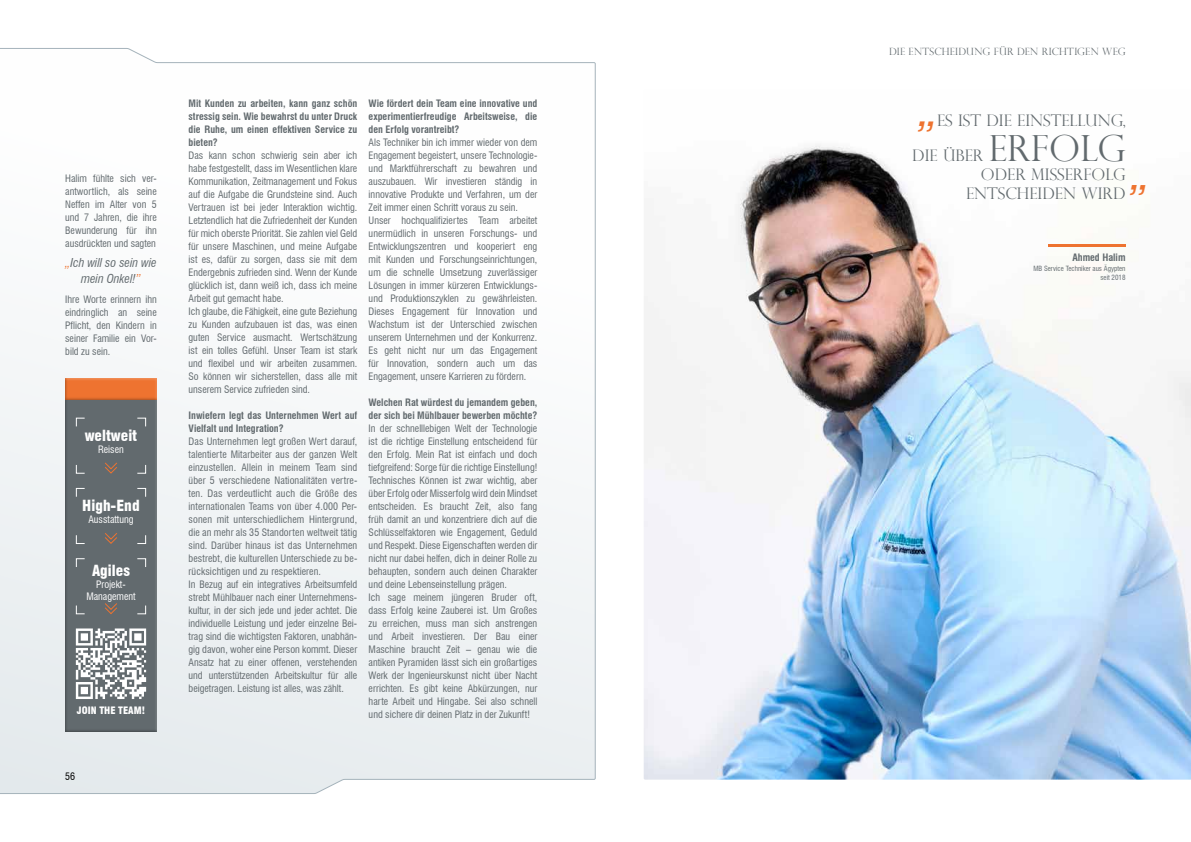
<style>
.page{position:relative;width:1191px;height:842px;background:#fff}
.page>*{position:absolute;margin:0;border:0;box-sizing:border-box;transform-origin:0 0}
.t1{font:300 36px "Perpetua Titling";color:#626a6e}
.t2{font:italic 700 condensed 36px "Swiss 721 BT";color:#ee7330}
.t3{font:300 16px/35px "Perpetua Titling";color:#626a6e}
.t4{font:900 condensed 15px "Swiss 721 BT";color:#fff}
.t5{font:italic condensed 12px/16px "Swiss 721 BT";color:#626a6e;text-align:center}
.t6{font:condensed 10px/13px "Swiss 721 BT";color:#626a6e}
.t7{font:700 condensed 10px/13px "Swiss 721 BT";color:#626a6e;text-align:justify}
.t8{font:condensed 10px/12px "Swiss 721 BT";color:#fff;text-align:center}
.t9{font:300 10px "Perpetua Titling";letter-spacing:.025em;color:#626a6e}
.t10{font:900 condensed 10px "Swiss 721 BT";color:#fff}
.t11{font:condensed 10px "Swiss 721 BT";color:#000}
.t12{font:condensed 7px/9.7px "Swiss 721 BT";color:#626a6e;text-align:right}
.s1{color:#ee7330}
</style>
<div class="page">
<svg style="left:0;top:48px;width:596px;height:746px"></svg>
<img style="left:644px;top:145px;width:547px;height:635px">
<div style="left:64px;top:377px;width:93px;height:355px;background:#626a6e"></div>
<svg style="left:75px;top:558px;width:10px;height:9px"></svg>
<svg style="left:137px;top:605px;width:10px;height:10px"></svg>
<svg style="left:137px;top:558px;width:10px;height:9px"></svg>
<svg style="left:75px;top:605px;width:10px;height:10px"></svg>
<svg style="left:105px;top:603px;width:12px;height:11px"></svg>
<svg style="left:75px;top:488px;width:10px;height:9px"></svg>
<svg style="left:137px;top:535px;width:10px;height:9px"></svg>
<svg style="left:137px;top:488px;width:10px;height:9px"></svg>
<svg style="left:75px;top:535px;width:10px;height:9px"></svg>
<svg style="left:105px;top:533px;width:12px;height:11px"></svg>
<svg style="left:75px;top:417px;width:10px;height:10px"></svg>
<svg style="left:137px;top:465px;width:10px;height:9px"></svg>
<svg style="left:137px;top:417px;width:10px;height:10px"></svg>
<svg style="left:75px;top:465px;width:10px;height:9px"></svg>
<svg style="left:105px;top:462px;width:12px;height:12px"></svg>
<svg style="left:76px;top:628px;width:70px;height:71px"></svg>
<div style="left:64px;top:378px;width:93px;height:23px;background:#000;opacity:.5"></div>
<hr style="left:1047px;top:244px;width:78px;height:3px;background:#ee7330">
<p class="t6" style="left:65px;top:172px;width:93px;text-align:justify">Halim fühlte sich ver&shy;antwortlich, als seine Neffen im Alter von 5 und 7 Jahren, die ihre Bewunderung für ihn ausdrückten und sagten</p>
<p class="t5" style="left:65px;top:255px;width:93px"><span class="s1">„</span>Ich will so sein wie mein Onkel!<span class="s1">”</span></p>
<p class="t6" style="left:65px;top:293px;width:93px;text-align:justify">Ihre Worte erinnern ihn eindringlich an seine Pflicht, den Kindern in seiner Familie ein Vor&shy;bild zu sein.</p>
<h3 class="t4" style="left:85px;top:426px;width:54px">weltweit</h3>
<p class="t8" style="left:98px;top:443px;width:27px">Reisen</p>
<h3 class="t4" style="left:82px;top:497px;width:59px">High-End</h3>
<p class="t8" style="left:88px;top:514px;width:47px">Ausstattung</p>
<h3 class="t4" style="left:92px;top:561px;width:39px">Agiles</h3>
<p class="t8" style="left:86px;top:578px;width:51px">Projekt-<br>Management</p>
<p class="t10" style="left:77px;top:704px;width:70px">JOIN THE TEAM!</p>
<p class="t11" style="left:65px;top:770px;width:11px">56</p>
<p class="t7" style="left:189px;top:97px;width:170px">Mit Kunden zu arbeiten, kann ganz schön stressig sein. Wie bewahrst du unter Druck die Ruhe, um einen effektiven Service zu bieten?</p>
<p class="t6" style="left:189px;top:149px;width:170px">Das kann schon schwierig sein aber ich habe festgestellt, dass im Wesentlichen klare Kommunikation, Zeitmanagement und Fokus auf die Aufgabe die Grundsteine sind. Auch Vertrauen ist bei jeder Interaktion wichtig.<br>Letztendlich hat die Zufriedenheit der Kunden für mich oberste Priorität. Sie zahlen viel Geld für unsere Maschinen, und meine Aufgabe ist es, dafür zu sorgen, dass sie mit dem Endergebnis zufrieden sind. Wenn der Kunde glücklich ist, dann weiß ich, dass ich meine Arbeit gut gemacht habe.<br>Ich glaube, die Fähigkeit, eine gute Beziehung zu Kunden aufzubauen ist das, was einen guten Service ausmacht. Wertschätzung ist ein tolles Gefühl. Unser Team ist stark und flexibel und wir arbeiten zusammen.<br>So können wir sicherstellen, dass alle mit unserem Service zufrieden sind.</p>
<p class="t7" style="left:189px;top:409px;width:170px">Inwiefern legt das Unternehmen Wert auf<br>Vielfalt und Integration?</p>
<p class="t6" style="left:189px;top:435px;width:170px">Das Unternehmen legt großen Wert darauf, talentierte Mitarbeiter aus der ganzen Welt einzustellen. Allein in meinem Team sind über 5 verschiedene Nationalitäten vertre&shy;ten. Das verdeutlicht auch die Größe des internationalen Teams von über 4.000 Per&shy;sonen mit unterschiedlichem Hintergrund, die an mehr als 35 Standorten weltweit tätig sind. Darüber hinaus ist das Unternehmen bestrebt, die kulturellen Unterschiede zu be&shy;rücksichtigen und zu respektieren.<br>In Bezug auf ein integratives Arbeitsumfeld strebt Mühlbauer nach einer Unternehmens&shy;kultur, in der sich jede und jeder achtet. Die individuelle Leistung und jeder einzelne Bei&shy;trag sind die wichtigsten Faktoren, unabhän&shy;gig davon, woher eine Person kommt. Dieser Ansatz hat zu einer offenen, verstehenden und unterstützenden Arbeitskultur für alle beigetragen. Leistung ist alles, was zählt.</p>
<p class="t7" style="left:369px;top:97px;width:170px">Wie fördert dein Team eine innovative und experimentierfreudige Arbeitsweise, die den Erfolg vorantreibt?</p>
<p class="t6" style="left:369px;top:136px;width:170px">Als Techniker bin ich immer wieder von dem Engagement begeistert, unsere Technologie&shy;und Marktführerschaft zu bewahren und auszubauen. Wir investieren ständig in innovative Produkte und Verfahren, um der Zeit immer einen Schritt voraus zu sein.<br>Unser hochqualifiziertes Team arbeitet unermüdlich in unseren Forschungs- und Entwicklungszentren und kooperiert eng mit Kunden und Forschungseinrichtungen, um die schnelle Umsetzung zuverlässiger Lösungen in immer kürzeren Entwicklungs&shy;und Produktionszyklen zu gewährleisten.<br>Dieses Engagement für Innovation und Wachstum ist der Unterschied zwischen unserem Unternehmen und der Konkurrenz.<br>Es geht nicht nur um das Engagement für Innovation, sondern auch um das Engagement, unsere Karrieren zu fördern.</p>
<p class="t7" style="left:369px;top:396px;width:170px">Welchen Rat würdest du jemandem geben, der sich bei Mühlbauer bewerben möchte?</p>
<p class="t6" style="left:369px;top:422px;width:170px">In der schnelllebigen Welt der Technologie ist die richtige Einstellung entscheidend für den Erfolg. Mein Rat ist einfach und doch tiefgreifend: Sorge für die richtige Einstellung!<br>Technisches Können ist zwar wichtig, aber über Erfolg oder Misserfolg wird dein Mindset entscheiden. Es braucht Zeit, also fang früh damit an und konzentriere dich auf die Schlüsselfaktoren wie Engagement, Geduld und Respekt. Diese Eigenschaften werden dir nicht nur dabei helfen, dich in deiner Rolle zu behaupten, sondern auch deinen Charakter und deine Lebenseinstellung prägen.<br>Ich sage meinem jüngeren Bruder oft, dass Erfolg keine Zauberei ist. Um Großes zu erreichen, muss man sich anstrengen und Arbeit investieren. Der Bau einer Maschine braucht Zeit – genau wie die antiken Pyramiden lässt sich ein großartiges Werk der Ingenieurskunst nicht über Nacht errichten. Es gibt keine Abkürzungen, nur harte Arbeit und Hingabe. Sei also schnell und sichere dir deinen Platz in der Zukunft!</p>
<p class="t9" style="left:889px;top:46px;width:238px">DIE ENTSCHEIDUNG FÜR DEN RICHTIGEN WEG</p>
<h2 class="t3" style="left:912px;top:102px;width:215px;text-indent:25px">ES IST DIE EINSTELLUNG,<br>DIE ÜBER</h2>
<h1 class="t2" style="left:919px;top:91px;width:19px">„</h1>
<h1 class="t1" style="left:988px;top:126px;width:138px">ERFOLG</h1>
<h2 class="t3" style="left:966px;top:164px;width:161px;line-height:19px;text-align:right">ODER MISSERFOLG<br>ENTSCHEIDEN WIRD</h2>
<h1 class="t2" style="left:1127px;top:178px;width:19px">”</h1>
<p class="t7" style="left:1072px;top:251px;width:55px">Ahmed Halim</p>
<p class="t12" style="left:1033px;top:263px;width:94px">MB Service Techniker aus Ägypten seit 2018</p>
</div>
